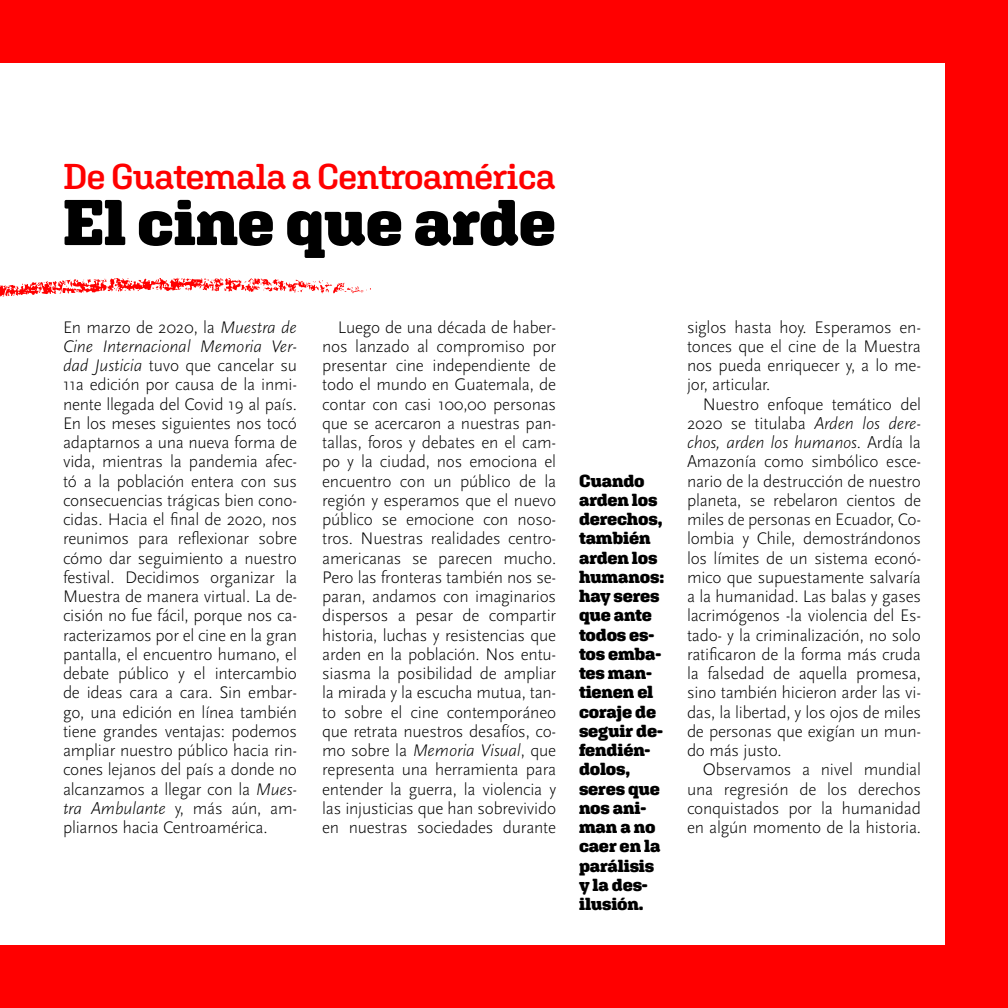
<style>
.page{position:relative;width:1008px;height:1008px;background:#f00}
.page>*{position:absolute;margin:0;border:0;box-sizing:border-box;transform-origin:0 0}
.t1{font:900 64.4px "Aglet Slab";letter-spacing:-.01em;color:#000}
.t2{font:600 35.88px "Aglet Slab";letter-spacing:-.03em;color:#f00}
.t3{font:300 17.5px/19.2px "Scala Sans Pro";letter-spacing:-.01em;color:#000;text-align:justify}
.t4{font:900 17.5px/19.2px "Aglet Slab";letter-spacing:-.01em;color:#000}
.s1{font-style:italic}
</style>
<div class="page">
<div style="left:0;top:63px;width:945px;height:882px;background:#fff"></div>
<svg style="left:0;top:277px;width:371px;height:20px"></svg>
<h2 class="t2" style="left:63px;top:154px;width:495px">De Guatemala a Centroamérica</h2>
<h1 class="t1" style="left:63px;top:184px;width:495px">El cine que arde</h1>
<p class="t3" style="left:63px;top:317px;width:236px">En marzo de 2020, la <span class="s1">Muestra de Cine Internacional Memoria Ver&shy;dad Justicia</span> tuvo que cancelar su 11a edición por causa de la inmi&shy;nente llegada del Covid 19 al país.<br>En los meses siguientes nos tocó adaptarnos a una nueva forma de vida, mientras la pandemia afec&shy;tó a la población entera con sus consecuencias trágicas bien cono&shy;cidas. Hacia el final de 2020, nos reunimos para reflexionar sobre cómo dar seguimiento a nuestro festival. Decidimos organizar la Muestra de manera virtual. La de&shy;cisión no fue fácil, porque nos ca&shy;racterizamos por el cine en la gran pantalla, el encuentro humano, el debate público y el intercambio de ideas cara a cara. Sin embar&shy;go, una edición en línea también tiene grandes ventajas: podemos ampliar nuestro público hacia rin&shy;cones lejanos del país a donde no alcanzamos a llegar con la <span class="s1">Mues&shy;tra Ambulante</span> y, más aún, am&shy;pliarnos hacia Centroamérica.</p>
<p class="t3" style="left:322px;top:317px;width:236px;text-indent:16px">Luego de una década de haber&shy;nos lanzado al compromiso por presentar cine independiente de todo el mundo en Guatemala, de contar con casi 100,00 personas que se acercaron a nuestras pan&shy;tallas, foros y debates en el cam&shy;po y la ciudad, nos emociona el encuentro con un público de la región y esperamos que el nuevo público se emocione con noso&shy;tros. Nuestras realidades centro&shy;americanas se parecen mucho.<br>Pero las fronteras también nos se&shy;paran, andamos con imaginarios dispersos a pesar de compartir historia, luchas y resistencias que arden en la población. Nos entu&shy;siasma la posibilidad de ampliar la mirada y la escucha mutua, tan&shy;to sobre el cine contemporáneo que retrata nuestros desafíos, co&shy;mo sobre la <span class="s1">Memoria Visual</span>, que representa una herramienta para entender la guerra, la violencia y las injusticias que han sobrevivido en nuestras sociedades durante</p>
<p class="t3" style="left:687px;top:317px;width:235px">siglos hasta hoy. Esperamos en&shy;tonces que el cine de la Muestra nos pueda enriquecer y, a lo me&shy;jor, articular.</p>
<p class="t3" style="left:687px;top:394px;width:236px;text-indent:16px">Nuestro enfoque temático del 2020 se titulaba <span class="s1">Arden los dere&shy;chos, arden los humanos</span>. Ardía la Amazonía como simbólico esce&shy;nario de la destrucción de nuestro planeta, se rebelaron cientos de miles de personas en Ecuador, Co&shy;lombia y Chile, demostrándonos los límites de un sistema econó&shy;mico que supuestamente salvaría a la humanidad. Las balas y gases lacrimógenos -la violencia del Es&shy;tado- y la criminalización, no solo ratificaron de la forma más cruda la falsedad de aquella promesa, sino también hicieron arder las vi&shy;das, la libertad, y los ojos de miles de personas que exigían un mun&shy;do más justo.</p>
<p class="t3" style="left:687px;top:760px;width:236px;text-indent:16px">Observamos a nivel mundial una regresión de los derechos conquistados por la humanidad en algún momento de la historia.</p>
<p class="t4" style="left:579px;top:470px;width:87px">Cuando arden los derechos, también arden los humanos: hay seres que ante todos es&shy;tos emba&shy;tes man&shy;tienen el coraje de seguir de&shy;fendién&shy;dolos, seres que nos ani&shy;man a no caer en la parálisis y la des&shy;ilusión.</p>
</div>
